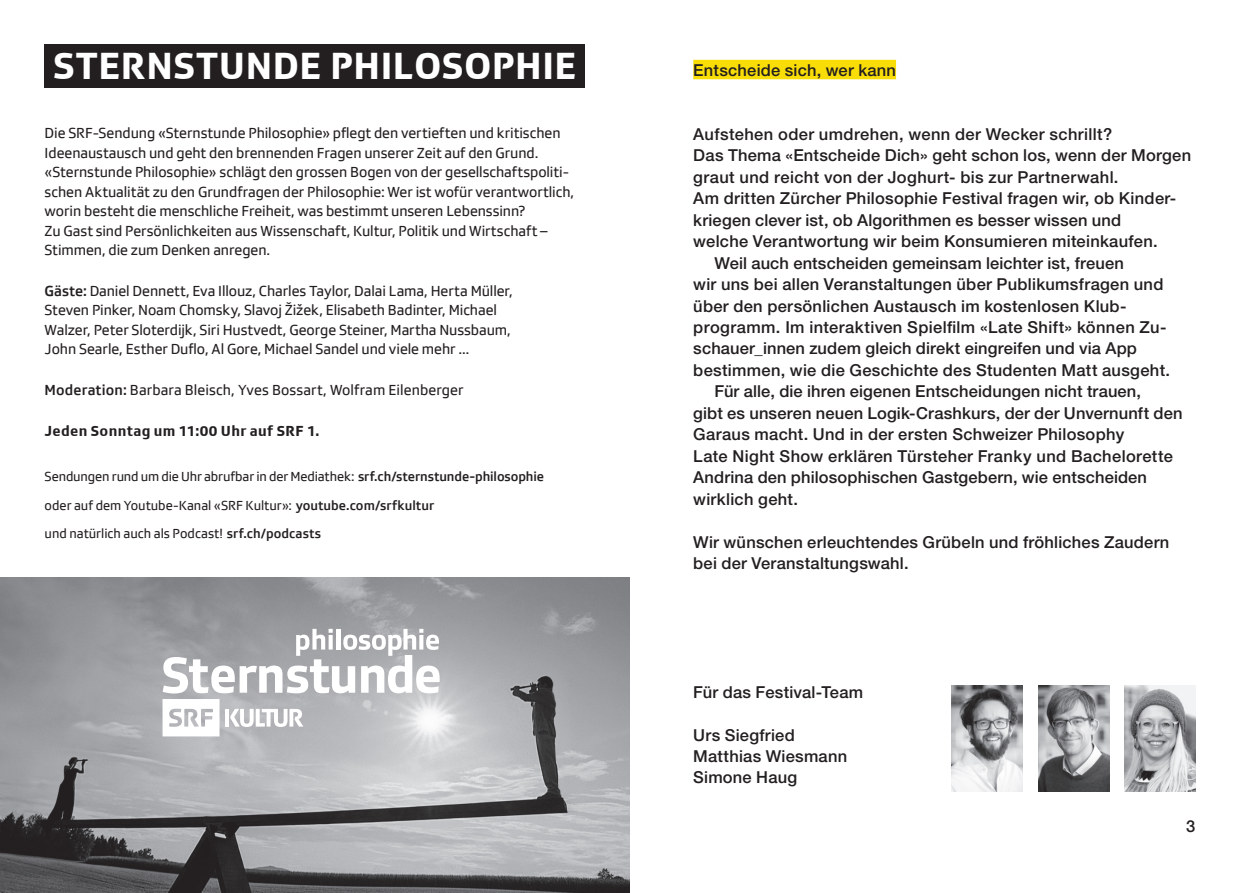
<style>
.page{position:relative;width:1259px;height:893px;background:#fff}
.page>*{position:absolute;margin:0;border:0;box-sizing:border-box;transform-origin:0 0}
.t1{font:700 39px "SRGSSR Type";letter-spacing:.015em;color:#fff}
.t2{font:500 16.5px/21.5px "Helvetica Neue LT Std";letter-spacing:.015em;color:#231f20}
.t3{font:15px/19.5px "SRGSSR Type";letter-spacing:-.005em;color:#231f20}
.t4{font:700 15px "SRGSSR Type";letter-spacing:.02em;color:#231f20}
.t5{font:13.5px/28.8px "SRGSSR Type";letter-spacing:-.005em;color:#231f20}
.s1{font-weight:500}
</style>
<div class="page">
<div style="left:693px;top:60px;width:203px;height:19px;background:#f9dd07"></div>
<img style="left:952px;top:685px;width:70px;height:106px">
<img style="left:1124px;top:685px;width:71px;height:106px">
<img style="left:1038px;top:685px;width:71px;height:106px">
<img style="left:0;top:578px;width:629px;height:315px">
<svg style="left:230px;top:709px;width:73px;height:18px"></svg>
<hr style="left:225px;top:709px;width:4px;height:18px;background:#fff">
<svg style="left:162px;top:699px;width:57px;height:37px"></svg>
<svg style="left:163px;top:629px;width:277px;height:64px"></svg>
<div style="left:45px;top:45px;width:540px;height:43px;background:#231f20"></div>
<h1 class="t1" style="left:53px;top:43px;width:524px">STERNSTUNDE PHILOSOPHIE</h1>
<p class="t3" style="left:45px;top:123px;width:531px">Die SRF-Sendung «Sternstunde Philosophie» pflegt den vertieften und kritischen Ideenaustausch und geht den brennenden Fragen unserer Zeit auf den Grund. «Sternstunde Philosophie» schlägt den grossen Bogen von der gesellschaftspoliti&shy;schen Aktualität zu den Grundfragen der Philosophie: Wer ist wofür verantwortlich, worin besteht die menschliche Freiheit, was bestimmt unseren Lebenssinn?<br>Zu Gast sind Persönlichkeiten aus Wissenschaft, Kultur, Politik und Wirtschaft – Stimmen, die zum Denken anregen.</p>
<p class="t3" style="left:45px;top:281px;width:469px"><span class="s1">Gäste:</span> Daniel Dennett, Eva Illouz, Charles Taylor, Dalai Lama, Herta Müller, Steven Pinker, Noam Chomsky, Slavoj Žižek, Elisabeth Badinter, Michael Walzer, Peter Sloterdijk, Siri Hustvedt, George Steiner, Martha Nussbaum, John Searle, Esther Duflo, Al Gore, Michael Sandel und viele mehr …</p>
<p class="t3" style="left:45px;top:380px;width:420px"><span class="s1">Moderation:</span> Barbara Bleisch, Yves Bossart, Wolfram Eilenberger</p>
<p class="t4" style="left:45px;top:422px;width:276px">Jeden Sonntag um 11:00 Uhr auf SRF 1.</p>
<p class="t5" style="left:45px;top:462px;width:501px">Sendungen rund um die Uhr abrufbar in der Mediathek: <span class="s1">srf.ch/sternstunde-philosophie </span>oder auf dem Youtube-Kanal «SRF Kultur»: <span class="s1">youtube.com/srfkultur<br></span>und natürlich auch als Podcast! <span class="s1">srf.ch/podcasts</span></p>
<p class="t2" style="left:693px;top:59px;width:204px">Entscheide sich, wer kann</p>
<p class="t2" style="left:693px;top:123px;width:420px">Aufstehen oder umdrehen, wenn der Wecker schrillt?</p>
<p class="t2" style="left:693px;top:145px;width:499px">Das Thema «Entscheide Dich» geht schon los, wenn der Morgen</p>
<p class="t2" style="left:693px;top:166px;width:427px">graut und reicht von der Joghurt- bis zur Partnerwahl.</p>
<p class="t2" style="left:693px;top:188px;width:484px">Am dritten Zürcher Philosophie Festival fragen wir, ob Kinder-</p>
<p class="t2" style="left:693px;top:209px;width:429px">kriegen clever ist, ob Algorithmen es besser wissen und</p>
<p class="t2" style="left:693px;top:230px;width:466px">welche Verantwortung wir beim Konsumieren miteinkaufen.</p>
<p class="t2" style="left:714px;top:252px;width:411px">Weil auch entscheiden gemeinsam leichter ist, freuen</p>
<p class="t2" style="left:693px;top:273px;width:472px">wir uns bei allen Veranstaltungen über Publikumsfragen und</p>
<p class="t2" style="left:693px;top:295px;width:435px">über den persönlichen Austausch im kostenlosen Klub-</p>
<p class="t2" style="left:693px;top:316px;width:475px">programm. Im interaktiven Spielfilm «Late Shift» können Zu-</p>
<p class="t2" style="left:693px;top:338px;width:445px">schauer_innen zudem gleich direkt eingreifen und via App</p>
<p class="t2" style="left:693px;top:359px;width:478px">bestimmen, wie die Geschichte des Studenten Matt ausgeht.</p>
<p class="t2" style="left:714px;top:381px;width:428px">Für alle, die ihren eigenen Entscheidungen nicht trauen,</p>
<p class="t2" style="left:693px;top:402px;width:491px">gibt es unseren neuen Logik-Crashkurs, der der Unvernunft den</p>
<p class="t2" style="left:693px;top:423px;width:432px">Garaus macht. Und in der ersten Schweizer Philosophy</p>
<p class="t2" style="left:693px;top:445px;width:481px">Late Night Show erklären Türsteher Franky und Bachelorette</p>
<p class="t2" style="left:693px;top:466px;width:455px">Andrina den philosophischen Gastgebern, wie entscheiden</p>
<p class="t2" style="left:693px;top:488px;width:106px">wirklich geht.</p>
<p class="t2" style="left:693px;top:531px;width:477px">Wir wünschen erleuchtendes Grübeln und fröhliches Zaudern bei der Veranstaltungswahl.</p>
<p class="t2" style="left:693px;top:681px;width:171px">Für das Festival-Team</p>
<p class="t2" style="left:693px;top:724px;width:155px">Urs Siegfried<br>Matthias Wiesmann<br>Simone Haug</p>
<p class="t2" style="left:1186px;top:815px;width:11px">3</p>
</div>
